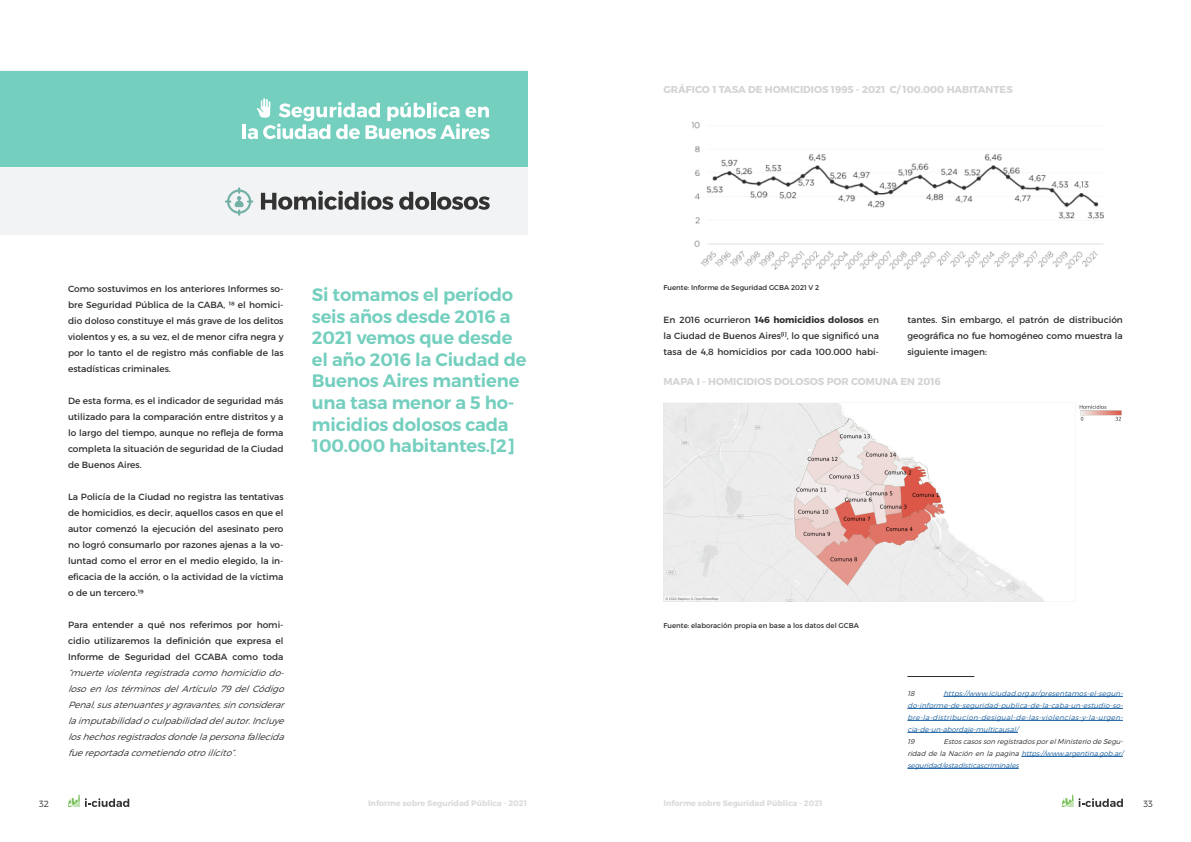
<style>
.page{position:relative;width:1191px;height:842px;background:#fff}
.page>*{position:absolute;margin:0;border:0;box-sizing:border-box;transform-origin:0 0}
.t1{font:600 18px/21.6px "Montserrat";letter-spacing:-.01em;color:#75cfbf}
.t2{font:700 10px "Montserrat";color:#d2d3d2}
.t3{font:9px/16px "Montserrat";color:#292c2f;text-align:justify}
.t4{font:italic 300 9px/16px "Montserrat";color:#292c2f}
.t5{font:300 9px "Montserrat";color:#333}
.t6{font:700 8px "Montserrat";color:#dadada}
.t7{font:italic 300 7px/12px "Montserrat";color:#175d9e;text-align:justify}
.t8{font:italic 300 7px/12px "Montserrat";color:#292c2f}
.t9{font:7px "Montserrat";color:#292c2f}
.s1{font-weight:400;font-style:normal}
.s2{font-weight:700}
.s3{color:#175d9e}
</style>
<div class="page">
<svg style="left:68px;top:794px;width:61px;height:13px"></svg>
<svg style="left:1061px;top:794px;width:62px;height:13px"></svg>
<div style="left:0;top:71px;width:527px;height:164px;background:#f2f3f4"></div>
<div style="left:0;top:71px;width:527px;height:95px;background:#75cfbf"></div>
<svg style="left:225px;top:187px;width:28px;height:29px"></svg>
<hr style="left:243px;top:124px;width:3px;height:15px;background:#fff">
<svg style="left:248px;top:98px;width:241px;height:41px"></svg>
<svg style="left:261px;top:191px;width:132px;height:19px"></svg>
<svg style="left:399px;top:192px;width:30px;height:18px"></svg>
<hr style="left:431px;top:192px;width:4px;height:18px;background:#333">
<svg style="left:437px;top:196px;width:53px;height:14px"></svg>
<img style="left:691px;top:122px;width:413px;height:148px">
<hr style="left:943px;top:696px;width:180px;height:1px;background:#175d9e">
<hr style="left:907px;top:708px;width:216px;height:1px;background:#175d9e">
<hr style="left:907px;top:720px;width:216px;height:1px;background:#175d9e">
<hr style="left:907px;top:732px;width:111px;height:1px;background:#175d9e">
<hr style="left:1021px;top:756px;width:102px;height:1px;background:#175d9e">
<hr style="left:907px;top:768px;width:111px;height:1px;background:#175d9e">
<hr style="left:907px;top:676px;width:67px;height:1px;background:#2a2c30">
<img style="left:663px;top:403px;width:459px;height:198px">
<p class="t3" style="left:68px;top:281px;width:217px">Como sostuvimos en los anteriores Informes so&shy;bre Seguridad Pública de la CABA, ¹8 el homici&shy;dio doloso constituye el más grave de los delitos violentos y es, a su vez, el de menor cifra negra y por lo tanto el de registro más confiable de las estadísticas criminales.</p>
<p class="t3" style="left:68px;top:393px;width:217px">De esta forma, es el indicador de seguridad más utilizado para la comparación entre distritos y a lo largo del tiempo, aunque no refleja de forma completa la situación de seguridad de la Ciudad de Buenos Aires.</p>
<p class="t3" style="left:68px;top:489px;width:217px">La Policía de la Ciudad no registra las tentativas de homicidios, es decir, aquellos casos en que el autor comenzó la ejecución del asesinato pero no logró consumarlo por razones ajenas a la vo&shy;luntad como el error en el medio elegido, la in&shy;eficacia de la acción, o la actividad de la víctima o de un tercero.¹9</p>
<p class="t4" style="left:68px;top:617px;width:221px"><span class="s1">Para entender a qué nos referimos por homi&shy;cidio utilizaremos la definición que expresa el Informe de Seguridad del GCABA como toda </span>“muerteviolentaregistradacomohomicidiodo&shy;losoenlostérminosdelArtículo79delCódigo Penal,susatenuantesy agravantes,sinconsiderar laimputabilidadoculpabilidaddelautor.Incluye loshechosregistradosdondelapersonafallecida fuereportadacometiendootroilícito”.</p>
<p class="t1" style="left:312px;top:284px;width:216px">Si tomamos el período seis años desde 2016 a<br>2021 vemos que desde el año 2016 la Ciudad de<br>Buenos Aires mantiene una tasa menor a 5 ho&shy;micidios dolosos cada<br>100.000 habitantes.[2]</p>
<p class="t2" style="left:663px;top:84px;width:351px">GRÁFICO 1 TASA DE HOMICIDIOS 1995 - 2021 C/ 100.000 HABITANTES</p>
<p class="t9" style="left:663px;top:283px;width:157px">Fuente: Informe de Seguridad GCBA 2021 V 2</p>
<p class="t3" style="left:663px;top:312px;width:217px">En 2016 ocurrieron <span class="s2">146 homicidios dolosos</span> en la Ciudad de Buenos Aires<sup>[i]</sup>, lo que significó una tasa de 4,8 homicidios por cada 100.000 habi-</p>
<p class="t3" style="left:907px;top:312px;width:217px">tantes. Sin embargo, el patrón de distribución geográfica no fue homogéneo como muestra la siguiente imagen:</p>
<p class="t2" style="left:663px;top:375px;width:279px">MAPA I - HOMICIDIOS DOLOSOS POR COMUNA EN 2016</p>
<p class="t9" style="left:663px;top:621px;width:197px">Fuente: elaboración propia en base a los datos del GCBA</p>
<p class="t7" style="left:907px;top:687px;width:219px;text-indent:36px">https://www.iciudad.org.ar/presentamos-el-segun&shy;do-informe-de-seguridad-publica-de-la-caba-un-estudio-so&shy;bre-la-distribucion-desigual-de-las-violencias-y-la-urgen&shy;cia-de-un-abordaje-multicausal/</p>
<p class="t8" style="left:907px;top:735px;width:11px">19</p>
<p class="t8" style="left:907px;top:687px;width:11px">18</p>
<p class="t8" style="left:907px;top:735px;width:219px;text-indent:36px">Estoscasosson registradosporelMinisterio deSegu&shy;ridad delaNación en lapagina<span class="s3">https://www.argentina.gob.ar/ seguridad/estadisticascriminales</span></p>
<p class="t5" style="left:39px;top:798px;width:11px">32</p>
<p class="t6" style="left:368px;top:798px;width:160px">Informe sobre Seguridad Pública - 2021</p>
<p class="t6" style="left:663px;top:798px;width:160px">Informe sobre Seguridad Pública - 2021</p>
<p class="t5" style="left:1143px;top:798px;width:11px">33</p>
</div>
